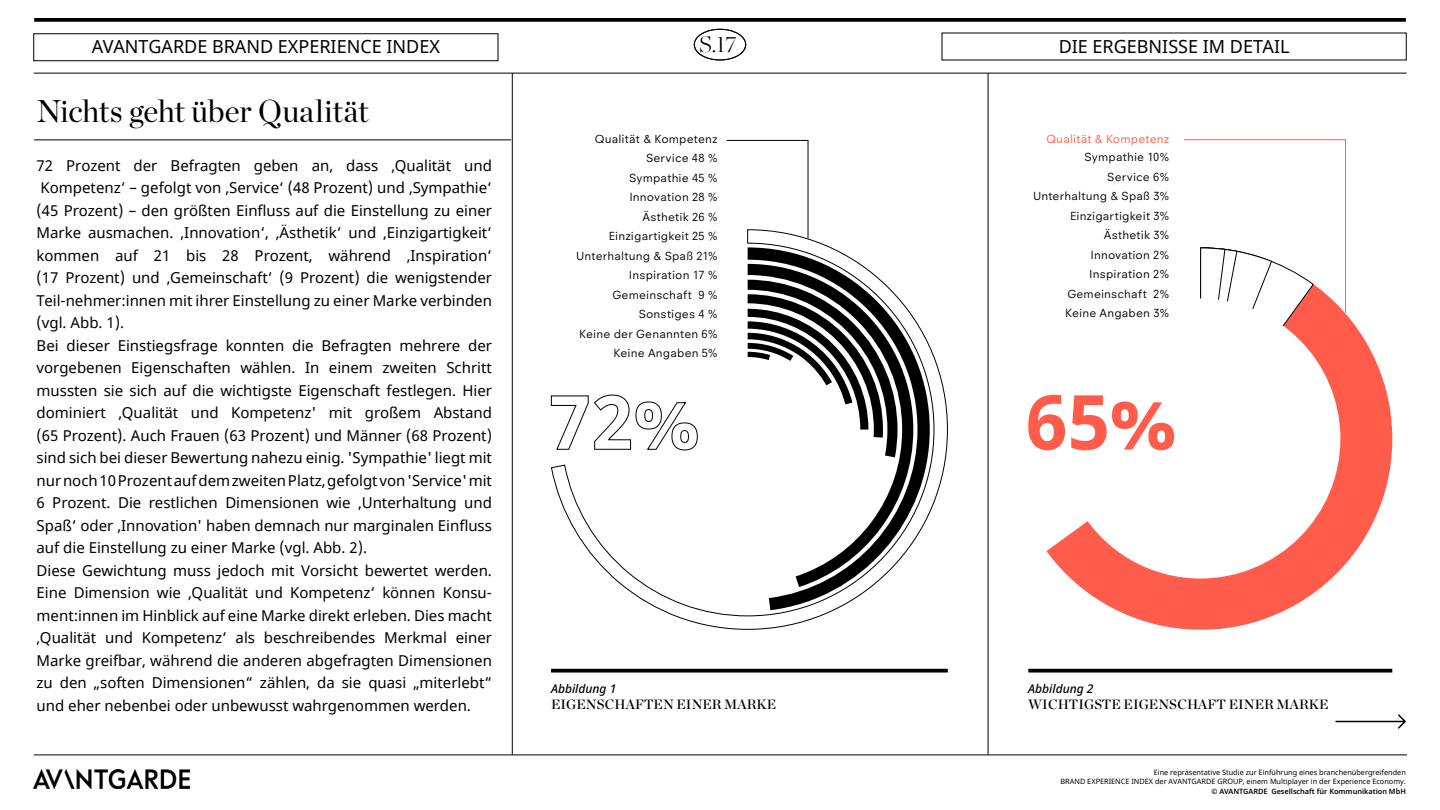
<style>
.page{position:relative;width:1440px;height:810px;background:#fff}
.page>*{position:absolute;margin:0;border:0;box-sizing:border-box;transform-origin:0 0}
.t1{font:31.5px "Chronicle Display";letter-spacing:-.005em;color:#000}
.t2{font:200 22.5px "Chronicle Display";color:#000}
.t3{font:18px "Noto Sans";color:#000}
.t4{font:15px/22.5px "Noto Sans";color:#000}
.t5{font:13.5px "Chronicle Display Semi";letter-spacing:.005em;color:#000}
.t6{font:12px/19.5px "Neuzeit Office Pro";letter-spacing:.01em;color:#000;text-align:right}
.t7{font:italic 500 12px "Noto Sans";color:#000}
.t8{font:12px "Neuzeit Office Pro";letter-spacing:.01em;color:#ff5c4b}
.t9{font:7.35px/9.5px "Noto Sans";color:#000;text-align:right}
.t10{font:600 7.35px "Noto Sans";color:#000}
</style>
<div class="page">
<hr style="left:34px;top:140px;width:477px;height:1px;background:#000">
<hr style="left:512px;top:73px;width:1px;height:682px;background:#000">
<hr style="left:988px;top:73px;width:1px;height:682px;background:#000">
<hr style="left:34px;top:755px;width:1373px;height:1px;background:#000">
<img style="left:34px;top:769px;width:155px;height:20px">
<svg style="left:551px;top:669px;width:397px;height:4px;background:#1e1e1e"></svg>
<svg style="left:1028px;top:669px;width:364px;height:4px"></svg>
<svg style="left:1335px;top:714px;width:71px;height:15px"></svg>
<svg style="left:551px;top:238px;width:397px;height:392px"></svg>
<svg style="left:748px;top:247px;width:182px;height:363px"></svg>
<svg style="left:748px;top:264px;width:165px;height:323px"></svg>
<svg style="left:748px;top:280px;width:149px;height:177px"></svg>
<svg style="left:1046px;top:314px;width:346px;height:316px;fill:#ff5c4b"></svg>
<svg style="left:551px;top:394px;width:147px;height:57px"></svg>
<svg style="left:726px;top:140px;width:83px;height:99px"></svg>
<svg style="left:1184px;top:139px;width:162px;height:301px"></svg>
<div style="left:1061px;top:299px;width:278px;height:278px;background:#fff;border-radius:50%"></div>
<svg style="left:1028px;top:395px;width:146px;height:55px"></svg>
<div style="left:694px;top:29px;width:52px;height:31px;border:1px solid #000;border-radius:50%"></div>
<hr style="left:34px;top:73px;width:1373px;height:1px;background:#000">
<svg style="left:34px;top:18px;width:1372px;height:4px;background:#0f0f0f"></svg>
<p class="t3" style="left:92px;top:35px;width:350px">AVANTGARDE BRAND EXPERIENCE INDEX</p>
<h2 class="t2" style="left:699px;top:27px;width:39px">S.17</h2>
<p class="t3" style="left:1059px;top:34px;width:232px">DIE ERGEBNISSE IM DETAIL</p>
<h1 class="t1" style="left:37px;top:86px;width:333px">Nichts geht über Qualität</h1>
<p class="t4" style="left:37px;top:154px;width:457px">72 Prozent der Befragten geben an, dass ‚Qualität und Kompetenz‘ – gefolgt von ‚Service‘ (48 Prozent) und ‚Sympathie‘ (45 Prozent) – den größten Einfluss auf die Einstellung zu einer Marke ausmachen. ‚Innovation‘, ‚Ästhetik‘ und ‚Einzigartigkeit‘ kommen auf 21 bis 28 Prozent, während ‚Inspiration‘ (17 Prozent) und ‚Gemeinschaft‘ (9 Prozent) die wenigstender Teil-nehmer:innen mit ihrer Einstellung zu einer Marke verbinden (vgl. Abb. 1).<br>Bei dieser Einstiegsfrage konnten die Befragten mehrere der vorgebenen Eigenschaften wählen. In einem zweiten Schritt mussten sie sich auf die wichtigste Eigenschaft festlegen. Hier dominiert ‚Qualität und Kompetenz' mit großem Abstand (65 Prozent). Auch Frauen (63 Prozent) und Männer (68 Prozent) sind sich bei dieser Bewertung nahezu einig. 'Sympathie' liegt mit nur noch 10 Prozent auf dem zweiten Platz, gefolgt von 'Service' mit 6 Prozent. Die restlichen Dimensionen wie ‚Unterhaltung und Spaß‘ oder ‚Innovation' haben demnach nur marginalen Einfluss auf die Einstellung zu einer Marke (vgl. Abb. 2).<br>Diese Gewichtung muss jedoch mit Vorsicht bewertet werden.<br>Eine Dimension wie ‚Qualität und Kompetenz‘ können Konsu&shy;ment:innen im Hinblick auf eine Marke direkt erleben. Dies macht ‚Qualität und Kompetenz‘ als beschreibendes Merkmal einer Marke greifbar, während die anderen abgefragten Dimensionen zu den „soften Dimensionen“ zählen, da sie quasi „miterlebt“ und eher nebenbei oder unbewusst wahrgenommen werden.</p>
<p class="t6" style="left:576px;top:129px;width:143px">Qualität &amp; Kompetenz<br>Service 48 %<br>Sympathie 45 %<br>Innovation 28 %<br>Ästhetik 26 %<br>Einzigartigkeit 25 %<br>Unterhaltung &amp; Spaß 21%<br>Inspiration 17 %<br>Gemeinschaft 9 %<br>Sonstiges 4 %<br>Keine der Genannten 6%<br>Keine Angaben 5%</p>
<p class="t8" style="left:1046px;top:132px;width:124px">Qualität &amp; Kompetenz</p>
<p class="t6" style="left:1033px;top:147px;width:138px">Sympathie 10%<br>Service 6%<br>Unterhaltung &amp; Spaß 3%<br>Einzigartigkeit 3%<br>Ästhetik 3%<br>Innovation 2%<br>Inspiration 2%<br>Gemeinschaft 2%<br>Keine Angaben 3%</p>
<p class="t7" style="left:551px;top:680px;width:67px">Abbildung 1</p>
<p class="t5" style="left:551px;top:694px;width:227px">EIGENSCHAFTEN EINER MARKE</p>
<p class="t7" style="left:1028px;top:680px;width:67px">Abbildung 2</p>
<p class="t5" style="left:1028px;top:694px;width:302px">WICHTIGSTE EIGENSCHAFT EINER MARKE</p>
<p class="t9" style="left:1061px;top:768px;width:347px">Eine repräsentative Studie zur Einführung eines branchenübergreifenden<br>BRAND EXPERIENCE INDEX der AVANTGARDE GROUP, einem Multiplayer in der Experience Economy.</p>
<p class="t10" style="left:1212px;top:786px;width:196px">© AVANTGARDE Gesellschaft für Kommunikation MbH</p>
</div>
